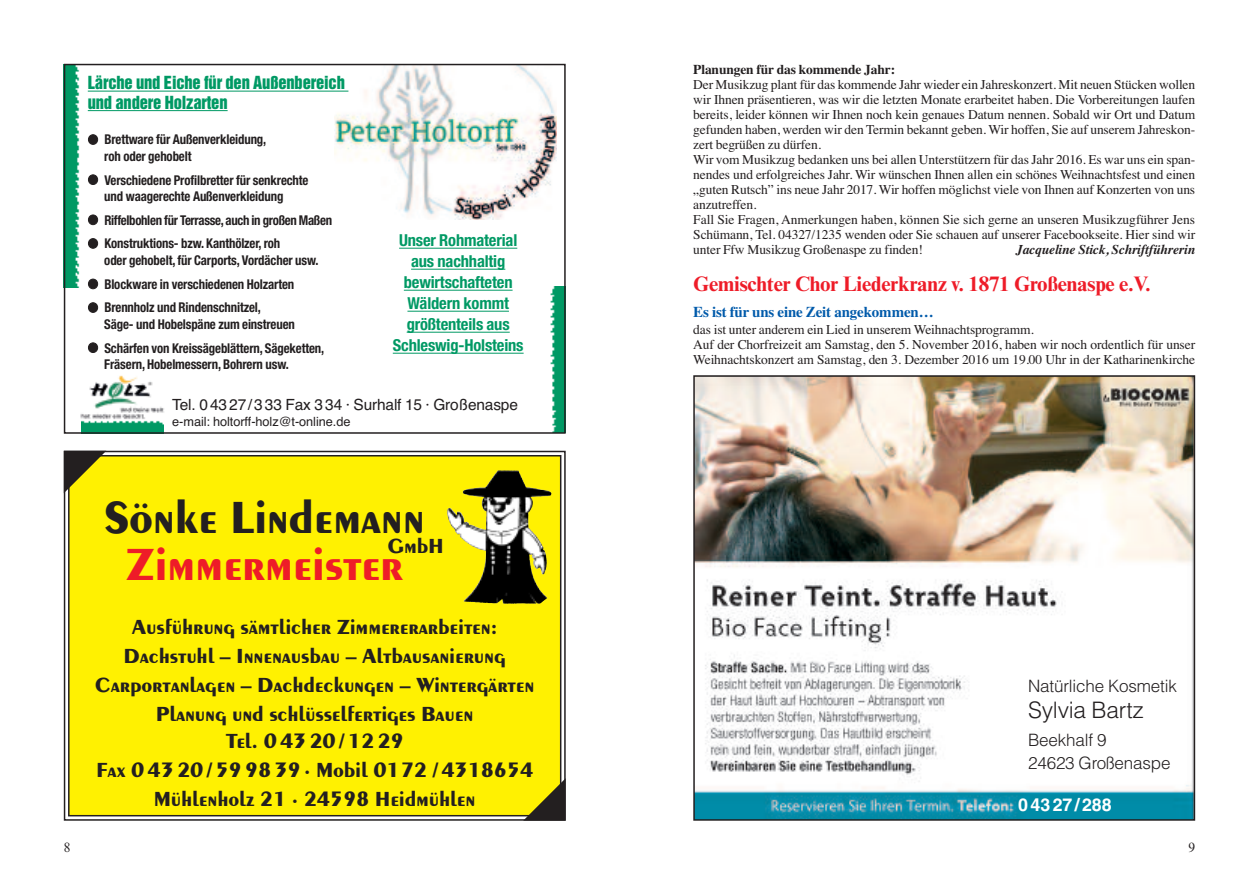
<style>
.page{position:relative;width:1259px;height:893px;background:#fff}
.page>*{position:absolute;margin:0;border:0;box-sizing:border-box;transform-origin:0 0}
.t1{font:700 48px/47.1px "Peignot LT Std";letter-spacing:-.01em;color:#231f20;text-align:center}
.t2{font:300 22.65px "Helvetica";letter-spacing:-.01em;color:#231f20}
.t3{font:700 21.75px/29.1px "Peignot LT Std";letter-spacing:-.01em;color:#231f20;text-align:center}
.t4{font:700 21px "Times New Roman MT Std";letter-spacing:-.01em;color:#ee1c28}
.t5{font:700 17.85px "Helvetica LT Std";letter-spacing:-.01em;color:#fff}
.t6{font:300 17.1px/22.6px "Helvetica";letter-spacing:-.01em;color:#231f20}
.t7{font:700 condensed 16.5px/21px "Helvetica Neue LT Std";letter-spacing:-.01em;color:#009964;text-align:center}
.t8{font:16.5px/19.5px "Helvetica Inserat";letter-spacing:-.01em;color:#009964}
.t9{font:15.45px "Helvetica";letter-spacing:-.01em;color:#231f20}
.t10{font:700 15px "Times";letter-spacing:-.01em;color:#015aaa}
.t11{font:13.5px/15px "Times";letter-spacing:-.01em;color:#231f20}
.t12{font:700 condensed 13.5px/16.5px "Helvetica Neue LT Std";letter-spacing:-.01em;color:#231f20;scale:.95 1}
.t13{font:italic 700 13.5px "Times";letter-spacing:-.01em;color:#231f20}
.t14{font:13.5px "Times New Roman MT Std";color:#231f20}
.t15{font:12.75px "Helvetica";letter-spacing:-.005em;color:#231f20}
.s1{color:#ee1c28}
.s2{font-weight:700}
</style>
<div class="page">
<img style="left:696px;top:378px;width:496px;height:440px">
<div style="left:693px;top:375px;width:502px;height:446px;border:2px solid #231f20"></div>
<div style="left:64px;top:451px;width:502px;height:370px;border:2px solid #231f20"></div>
<div style="left:69px;top:456px;width:492px;height:360px;background:#fff101"></div>
<div style="left:68px;top:455px;width:493px;height:361px;border:2px solid #231f20"></div>
<svg style="left:64px;top:451px;width:42px;height:42px"></svg>
<svg style="left:523px;top:778px;width:43px;height:43px"></svg>
<img style="left:463px;top:472px;width:34px;height:35px">
<img style="left:80px;top:375px;width:84px;height:49px">
<img style="left:334px;top:67px;width:222px;height:153px">
<img style="left:82px;top:419px;width:81px;height:12px">
<img style="left:550px;top:286px;width:13px;height:145px">
<img style="left:67px;top:67px;width:13px;height:220px">
<div style="left:64px;top:64px;width:502px;height:370px;border:2px solid #231f20"></div>
<hr style="left:88px;top:91px;width:260px;height:1px;background:#009964">
<hr style="left:88px;top:110px;width:140px;height:1px;background:#009964">
<hr style="left:399px;top:248px;width:118px;height:1px;background:#009964">
<hr style="left:411px;top:269px;width:94px;height:1px;background:#009964">
<hr style="left:404px;top:290px;width:108px;height:1px;background:#009964">
<hr style="left:407px;top:311px;width:102px;height:1px;background:#009964">
<hr style="left:407px;top:332px;width:103px;height:1px;background:#009964">
<hr style="left:393px;top:353px;width:130px;height:1px;background:#009964">
<p class="t8" style="left:88px;top:74px;width:259px">Lärche und Eiche für den Außenbereich und andere Holzarten</p>
<p class="t12" style="left:104px;top:132px;width:172px;text-indent:-16px">● Brettware für Außenverkleidung, roh oder gehobelt</p>
<p class="t12" style="left:104px;top:173px;width:216px;text-indent:-16px">● Verschiedene Profilbretter für senkrechte und waagerechte Außenverkleidung</p>
<p class="t12" style="left:88px;top:213px;width:258px">● Riffelbohlen für Terrasse, auch in großen Maßen</p>
<p class="t12" style="left:104px;top:237px;width:227px;text-indent:-16px">● Konstruktions- bzw. Kanthölzer, roh<br>oder gehobelt, für Carports, Vordächer usw.</p>
<p class="t12" style="left:88px;top:277px;width:219px">● Blockware in verschiedenen Holzarten</p>
<p class="t12" style="left:104px;top:301px;width:202px;text-indent:-16px">● Brennholz und Rindenschnitzel,<br>Säge- und Hobelspäne zum einstreuen</p>
<p class="t12" style="left:104px;top:341px;width:233px;text-indent:-16px">● Schärfen von Kreissägeblättern, Sägeketten,<br>Fräsern, Hobelmessern, Bohrern usw.</p>
<p class="t7" style="left:393px;top:231px;width:132px">Unser Rohmaterial aus nachhaltig bewirtschafteten<br>Wäldern kommt größtenteils aus<br>Schleswig-Holsteins</p>
<p class="t9" style="left:172px;top:395px;width:347px">Tel. 0 43 27/ 3 33 Fax 3 34 · Surhalf 15 · Großenaspe</p>
<p class="t15" style="left:172px;top:414px;width:180px">e-mail: holtorff-holz@t-online.de</p>
<p class="t1" style="left:104px;top:497px;width:322px">Sönke Lindemann<br><span class="s1">Zimmermeister</span></p>
<p class="t3" style="left:95px;top:614px;width:441px">Ausführung sämtlicher Zimmererarbeiten:<br>Dachstuhl – Innenausbau – Altbausanierung Carportanlagen – Dachdeckungen – Wintergärten Planung und schlüsselfertiges Bauen</p>
<p class="t3" style="left:96px;top:728px;width:439px">Tel. 04320/1229<br>Fax 04320/599839 · Mobil 0172 /4318654<br>Mühlenholz 21 · 24598 Heidmühlen</p>
<p class="t3" style="left:387px;top:533px;width:58px">GmbH</p>
<p class="t11" style="left:693px;top:62px;width:503px"><span class="s2">Planungen für das kommende Jahr:<br></span>Der Musikzug plant für das kommende Jahr wieder ein Jahreskonzert. Mit neuen Stücken wollen wir Ihnen präsentieren, was wir die letzten Monate erarbeitet haben. Die Vorbereitungen laufen bereits, leider können wir Ihnen noch kein genaues Datum nennen. Sobald wir Ort und Datum gefunden haben, werden wir den Termin bekannt geben. Wir hoffen, Sie auf unserem Jahreskon&shy;zert begrüßen zu dürfen.<br>Wir vom Musikzug bedanken uns bei allen Unterstützern für das Jahr 2016. Es war uns ein span&shy;nendes und erfolgreiches Jahr. Wir wünschen Ihnen allen ein schönes Weihnachtsfest und einen „guten Rutsch” ins neue Jahr 2017. Wir hoffen möglichst viele von Ihnen auf Konzerten von uns anzutreffen.<br>Fall Sie Fragen, Anmerkungen haben, können Sie sich gerne an unseren Musikzugführer Jens Schümann, Tel. 04327/1235 wenden oder Sie schauen auf unserer Facebookseite. Hier sind wir unter Ffw Musikzug Großenaspe zu finden!</p>
<p class="t13" style="left:1016px;top:241px;width:181px">Jacqueline Stick, Schriftführerin</p>
<p class="t4" style="left:693px;top:278px;width:459px">Gemischter Chor Liederkranz v. 1871 Großenaspe e.V.</p>
<p class="t10" style="left:693px;top:303px;width:242px">Es ist für uns eine Zeit angekommen…</p>
<p class="t11" style="left:693px;top:322px;width:503px">das ist unter anderem ein Lied in unserem Weihnachtsprogramm.<br>Auf der Chorfreizeit am Samstag, den 5. November 2016, haben wir noch ordentlich für unser<br>Weihnachtskonzert am Samstag, den 3. Dezember 2016 um 19.00 Uhr in der Katharinenkirche</p>
<p class="t6" style="left:1028px;top:673px;width:150px">Natürliche Kosmetik</p>
<p class="t2" style="left:1028px;top:692px;width:117px">Sylvia Bartz</p>
<p class="t6" style="left:1028px;top:728px;width:144px">Beekhalf 9<br>24623 Großenaspe</p>
<p class="t5" style="left:1018px;top:798px;width:95px">04327/288</p>
<p class="t14" style="left:64px;top:842px;width:8px">8</p>
<p class="t14" style="left:1188px;top:842px;width:8px">9</p>
</div>
